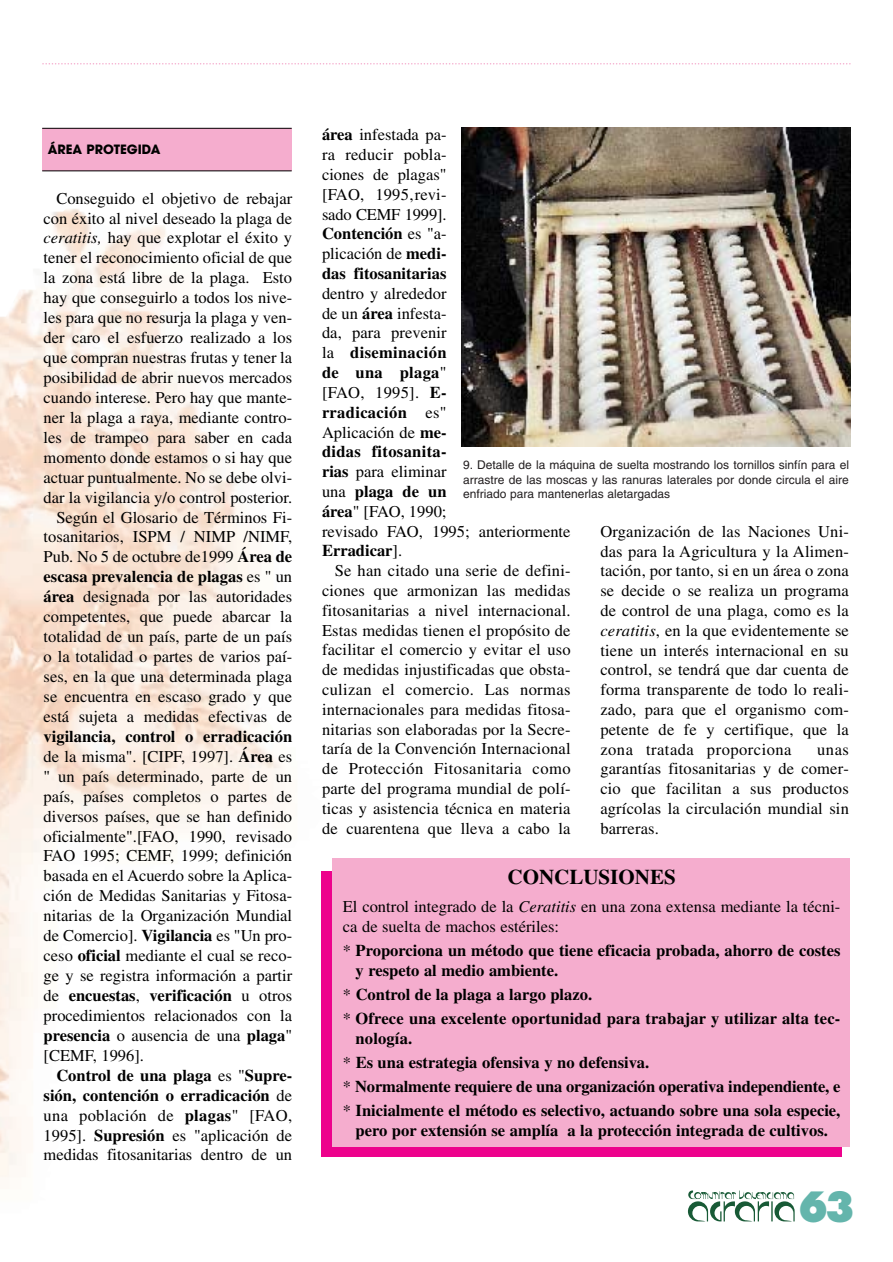
<style>
.page{position:relative;width:893px;height:1262px;background:#fff}
.page>*{position:absolute;margin:0;border:0;box-sizing:border-box;transform-origin:0 0}
.t1{font:800 40.5px "Futura";color:#64b5ac;scale:.9 1}
.t2{font:700 21px "Times";color:#000}
.t3{font:16.5px/19.8px "Times";color:#000;text-align:justify}
.t4{font:700 16.5px/24px "Times";color:#000}
.t5{font:700 12.75px "Avant Garde";color:#000}
.t6{font:12px/14.4px "Helvetica";color:#231f20;text-align:justify}
.s1{font-style:italic}
.s2{font-weight:700}
.s3{font-weight:400}
</style>
<div class="page">
<img style="left:0;top:209px;width:282px;height:969px">
<img style="left:461px;top:128px;width:389px;height:318px">
<svg style="left:43px;top:63px;width:807px;height:1px"></svg>
<div style="left:42px;top:128px;width:250px;height:43px;background:#f5adce"></div>
<hr style="left:42px;top:128px;width:250px;height:1px;background:#000">
<hr style="left:42px;top:171px;width:250px;height:1px;background:#000">
<div style="left:321px;top:871px;width:520px;height:286px;background:#ed028c"></div>
<div style="left:332px;top:858px;width:518px;height:288px;background:#f5adce"></div>
<svg style="left:688px;top:1190px;width:106px;height:31px"></svg>
<p class="t5" style="left:48px;top:145px;width:114px">ÁREA PROTEGIDA</p>
<p class="t3" style="left:44px;top:190px;width:250px;text-align:right">Conseguido el objetivo de rebajar con éxito al nivel deseado la plaga de <span class="s1">ceratitis,</span> hay que explotar el éxito y tener el reconocimiento oficial de que la zona está libre de la plaga. Esto hay que conseguirlo a todos los nive&shy;les para que no resurja la plaga y ven&shy;der caro el esfuerzo realizado a los que compran nuestras frutas y tener la posibilidad de abrir nuevos mercados cuando interese. Pero hay que mante&shy;ner la plaga a raya, mediante contro&shy;les de trampeo para saber en cada momento donde estamos o si hay que actuar puntualmente. No se debe olvi&shy;dar la vigilancia y/o control posterior.<br>Según el Glosario de Términos Fi&shy;tosanitarios, ISPM / NIMP /NIMF, Pub. No 5 de octubre de1999 <span class="s2">Área de escasa prevalencia de plagas</span> es " un <span class="s2">área</span> designada por las autoridades competentes, que puede abarcar la totalidad de un país, parte de un país o la totalidad o partes de varios paí&shy;ses, en la que una determinada plaga se encuentra en escaso grado y que está sujeta a medidas efectivas de</p>
<p class="t3" style="left:44px;top:728px;width:250px"><span class="s2">vigilancia, control o erradicación </span>de la misma". [CIPF, 1997]. <span class="s2">Área</span> es " un país determinado, parte de un país, países completos o partes de diversos países, que se han definido oficialmente".[FAO, 1990, revisado FAO 1995; CEMF, 1999; definición basada en el Acuerdo sobre la Aplica&shy;ción de Medidas Sanitarias y Fitosa&shy;nitarias de la Organización Mundial de Comercio]. <span class="s2">Vigilancia</span> es "Un pro&shy;ceso <span class="s2">oficial</span> mediante el cual se reco&shy;ge y se registra información a partir de <span class="s2">encuestas</span>, <span class="s2">verificación</span> u otros procedimientos relacionados con la <span class="s2">presencia</span> o ausencia de una <span class="s2">plaga</span>" [CEMF, 1996].</p>
<p class="t3" style="left:44px;top:1066px;width:250px;text-indent:13px"><span class="s2">Control de una plaga</span> es "<span class="s2">Supre&shy;sión, contención o erradicación</span> de una población de <span class="s2">plagas</span>" [FAO, 1995]. <span class="s2">Supresión</span> es "aplicación de medidas fitosanitarias dentro de un</p>
<p class="t3" style="left:322px;top:126px;width:126px"><span class="s2">área</span> infestada pa&shy;ra reducir pobla&shy;ciones de plagas" [FAO, 1995‚revi&shy;sado CEMF 1999].<br><span class="s2">Contención</span> es "a&shy;plicación de <span class="s2">medi&shy;das fitosanitarias</span></p>
<p class="t3" style="left:322px;top:285px;width:250px;text-align:left">dentro y alrededor<br>de un <span class="s2">área</span> infesta-<br>da, para prevenir<br>la <span class="s2">diseminación<br>de una plaga</span>"<br>[FAO, 1995]. <span class="s2">E-<br>rradicación</span> es"<br>Aplicación de <span class="s2">me-<br>didas fitosanita-<br>rias</span> para eliminar<br>una <span class="s2">plaga de un<br>área</span>" [FAO, 1990;<br>revisado FAO, 1995; anteriormente<br><span class="s2">Erradicar</span>].</p>
<p class="t3" style="left:322px;top:562px;width:250px;text-indent:13px">Se han citado una serie de defini&shy;ciones que armonizan las medidas fitosanitarias a nivel internacional.<br>Estas medidas tienen el propósito de facilitar el comercio y evitar el uso de medidas injustificadas que obsta&shy;culizan el comercio. Las normas internacionales para medidas fitosa&shy;nitarias son elaboradas por la Secre&shy;taría de la Convención Internacional de Protección Fitosanitaria como parte del programa mundial de polí&shy;ticas y asistencia técnica en materia de cuarentena que lleva a cabo la</p>
<p class="t6" style="left:463px;top:459px;width:387px">9. Detalle de la máquina de suelta mostrando los tornillos sinfín para el arrastre de las moscas y las ranuras laterales por donde circula el aire enfriado para mantenerlas aletargadas</p>
<p class="t3" style="left:600px;top:523px;width:250px">Organización de las Naciones Uni&shy;das para la Agricultura y la Alimen&shy;tación, por tanto, si en un área o zona se decide o se realiza un programa de control de una plaga, como es la <span class="s1">ceratitis</span>, en la que evidentemente se tiene un interés internacional en su control, se tendrá que dar cuenta de forma transparente de todo lo reali&shy;zado, para que el organismo com&shy;petente de fe y certifique, que la zona tratada proporciona</p>
<p class="t3" style="left:600px;top:740px;width:250px;text-indent:217px">unas garantías fitosanitarias y de comer&shy;cio que facilitan a sus productos agrícolas la circulación mundial sin barreras.</p>
<p class="t2" style="left:507px;top:869px;width:169px">CONCLUSIONES</p>
<p class="t3" style="left:343px;top:898px;width:499px">El control integrado de la <span class="s1">Ceratitis</span> en una zona extensa mediante la técni&shy;ca de suelta de machos estériles:</p>
<p class="t4" style="left:355px;top:942px;width:486px;line-height:19.8px;text-indent:-13px"><span class="s3">*</span> Proporciona un método que tiene eficacia probada, ahorro de costes y respeto al medio ambiente.</p>
<p class="t4" style="left:343px;top:984px;width:499px"><span class="s3">*</span> Control de la plaga a largo plazo.<br><span class="s3">*</span> Ofrece una excelente oportunidad para trabajar y utilizar alta tec-</p>
<p class="t4" style="left:343px;top:1028px;width:499px;text-indent:13px">nología.<br><span class="s3">*</span> Es una estrategia ofensiva y no defensiva.<br><span class="s3">*</span> Normalmente requiere de una organización operativa independiente, e <span class="s3">*</span> Inicialmente el método es selectivo, actuando sobre una sola especie,</p>
<p class="t4" style="left:355px;top:1120px;width:473px">pero por extensión se amplía a la protección integrada de cultivos.</p>
<h1 class="t1" style="left:798px;top:1189px;width:65px">63</h1>
</div>
